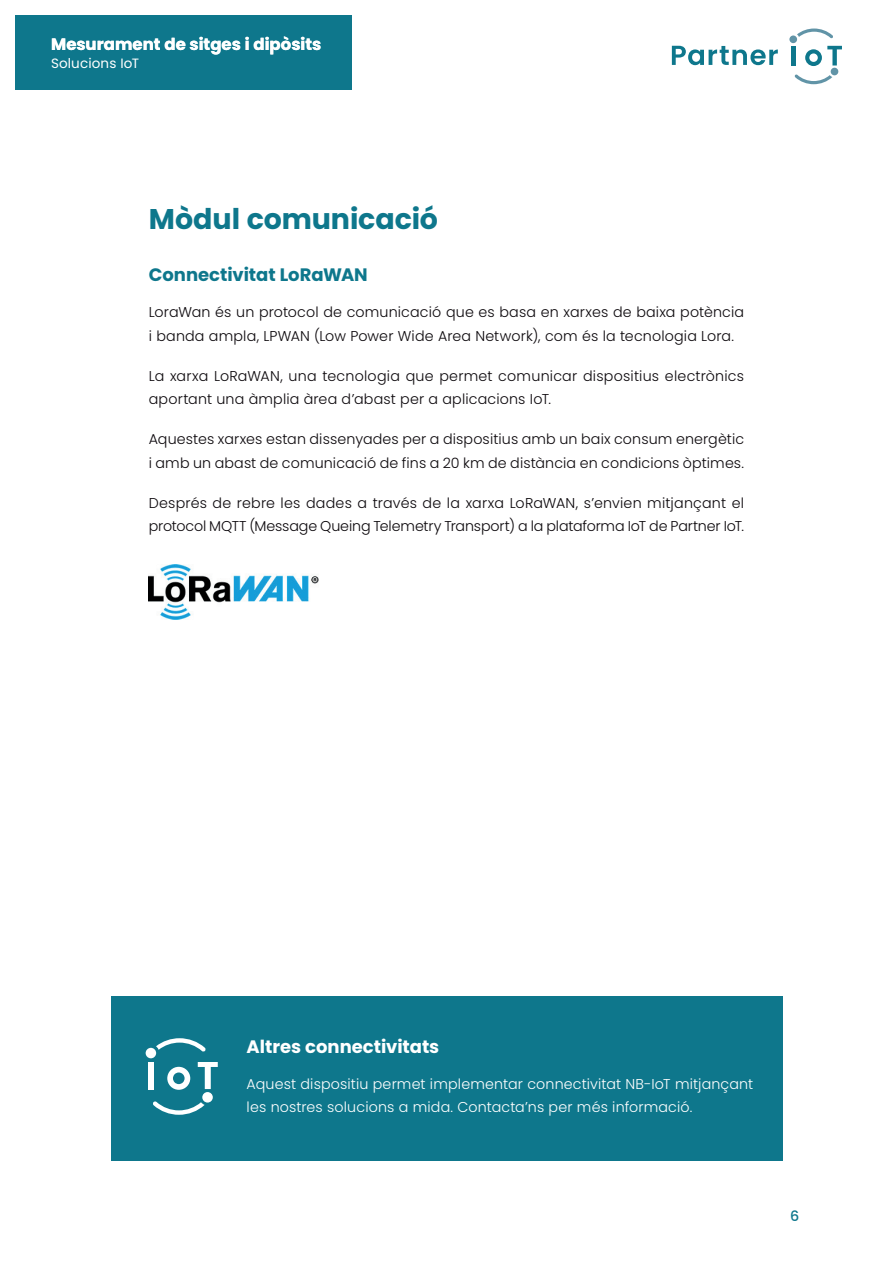
<style>
.page{position:relative;width:893px;height:1263px;background:#fff}
.page>*{position:absolute;margin:0;border:0;box-sizing:border-box;transform-origin:0 0}
.t1{font:700 28.5px "Poppins";letter-spacing:-.005em;color:#0e778c}
.t2{font:700 18px "Poppins";letter-spacing:-.005em;color:#0e778c}
.t3{font:700 18px "Poppins";letter-spacing:-.005em;color:#fff}
.t4{font:700 16.5px "Poppins";color:#fff}
.t5{font:300 14.25px/23.2px "Poppins";letter-spacing:.01em;color:#0b070b}
.t6{font:300 14.25px/23.2px "Poppins";letter-spacing:.01em;color:#fff}
.t7{font:500 14.25px "Poppins";color:#0e778c}
.t8{font:13.5px "Poppins";letter-spacing:.01em;color:#fff}
</style>
<div class="page">
<div style="left:0;top:0;width:352px;height:89px;background:#0e778c"></div>
<svg style="left:672px;top:46px;width:106px;height:19px"></svg>
<hr style="left:791px;top:46px;width:4px;height:19px;background:#0e778c">
<svg style="left:805px;top:46px;width:37px;height:20px"></svg>
<div style="left:789px;top:35px;width:8px;height:8px;background:#6194a7;border-radius:50%"></div>
<svg style="left:797px;top:29px;width:36px;height:9px"></svg>
<div style="left:831px;top:68px;width:7px;height:7px;background:#6194a7;border-radius:50%"></div>
<svg style="left:794px;top:74px;width:38px;height:10px"></svg>
<div style="left:111px;top:997px;width:671px;height:164px;background:#0e778c"></div>
<img style="left:149px;top:565px;width:170px;height:55px">
<svg style="left:167px;top:1067px;width:23px;height:23px"></svg>
<div style="left:148px;top:1062px;width:6px;height:27px;background:#fff"></div>
<svg style="left:198px;top:1062px;width:20px;height:27px"></svg>
<div style="left:146px;top:1048px;width:10px;height:10px;background:#fff;border-radius:50%"></div>
<svg style="left:156px;top:1038px;width:50px;height:14px"></svg>
<div style="left:202px;top:1092px;width:11px;height:10px;background:#fff;border-radius:50%"></div>
<svg style="left:153px;top:1101px;width:52px;height:14px"></svg>
<div style="left:0;top:0;width:15px;height:1261px;background:#fff"></div>
<div style="left:0;top:0;width:891px;height:15px;background:#fff"></div>
<p class="t4" style="left:51px;top:35px;width:272px">Mesurament de sitges i dipòsits</p>
<p class="t8" style="left:51px;top:56px;width:90px">Solucions IoT</p>
<h1 class="t1" style="left:149px;top:203px;width:291px">Mòdul comunicació</h1>
<p class="t2" style="left:149px;top:264px;width:220px">Connectivitat LoRaWAN</p>
<p class="t5" style="left:149px;top:301px;width:597px">LoraWan és un protocol de comunicació que es basa en xarxes de baixa potència i banda ampla, LPWAN (Low Power Wide Area Network), com és la tecnologia Lora.</p>
<p class="t5" style="left:149px;top:364px;width:597px">La xarxa LoRaWAN, una tecnologia que permet comunicar dispositius electrònics aportant una àmplia àrea d’abast per a aplicacions IoT.</p>
<p class="t5" style="left:149px;top:428px;width:597px">Aquestes xarxes estan dissenyades per a dispositius amb un baix consum energètic i amb un abast de comunicació de fins a 20 km de distància en condicions òptimes.</p>
<p class="t5" style="left:149px;top:491px;width:597px">Després de rebre les dades a través de la xarxa LoRaWAN, s’envien mitjançant el protocol MQTT (Message Queing Telemetry Transport) a la plataforma IoT de Partner IoT.</p>
<p class="t3" style="left:247px;top:1036px;width:194px">Altres connectivitats</p>
<p class="t6" style="left:247px;top:1072px;width:508px">Aquest dispositiu permet implementar connectivitat NB-IoT mitjançant les nostres solucions a mida. Contacta’ns per més informació.</p>
<p class="t7" style="left:790px;top:1208px;width:11px">6</p>
</div>
